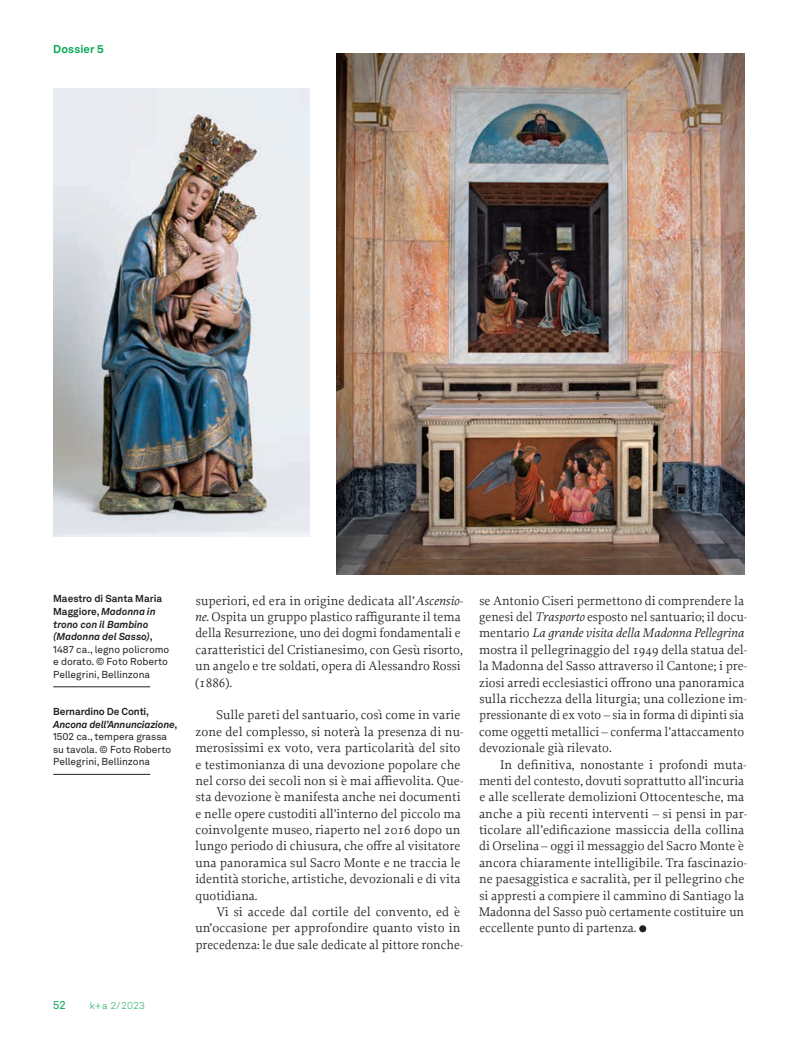
<style>
.page{position:relative;width:798px;height:1046px;background:#fff}
.page>*{position:absolute;margin:0;border:0;box-sizing:border-box;transform-origin:0 0}
.t1{font:13.12px/16.4px "Proforma";color:#231f20}
.t2{font:700 11.25px "Akkurat LL";letter-spacing:.02em;color:#00a54f}
.t3{font:11.25px "Akkurat LL";color:#00a54f}
.t4{font:10px/12.5px "Akkurat LL";color:#231f20}
.t5{font:300 10px "Akkurat LL";color:#00a54f}
.s1{font-weight:700}
.s2{font-weight:700;font-style:italic}
.s3{font-style:italic}
</style>
<div class="page">
<div style="left:639px;top:925px;width:7px;height:7px;background:#231f20;border-radius:50%"></div>
<img style="left:337px;top:53px;width:407px;height:521px">
<img style="left:53px;top:89px;width:256px;height:447px">
<hr style="left:53px;top:686px;width:97px;height:1px;background:#231f20">
<hr style="left:53px;top:774px;width:97px;height:1px;background:#231f20">
<p class="t2" style="left:53px;top:40px;width:52px">Dossier 5</p>
<p class="t4" style="left:53px;top:592px;width:118px"><span class="s1">Maestro di Santa Maria<br>Maggiore,</span> <span class="s2">Madonna in trono con il Bambino (Madonna del Sasso)</span><span class="s1">,<br></span>1487 ca., legno policromo e dorato. © Foto Roberto<br>Pellegrini, Bellinzona</p>
<p class="t4" style="left:53px;top:704px;width:126px"><span class="s1">Bernardino De Conti,<br></span><span class="s2">Ancona dell’Annunciazione</span><span class="s1">,<br></span>1502 ca., tempera grassa su tavola. © Foto Roberto<br>Pellegrini, Bellinzona</p>
<p class="t1" style="left:195px;top:592px;width:269px">superiori, ed era in origine dedicata all’<span class="s3">Ascensio&shy;ne</span>. Ospita un gruppo plastico raffigurante il tema della Resurrezione, uno dei dogmi fondamentali e caratteristici del Cristianesimo, con Gesù risorto, un angelo e tre soldati, opera di Alessandro Rossi (1886).</p>
<p class="t1" style="left:195px;top:706px;width:269px;text-indent:21px">Sulle pareti del santuario, così come in varie zone del complesso, si noterà la presenza di nu&shy;merosissimi ex voto, vera particolarità del sito e testimonianza di una devozione popolare che nel corso dei secoli non si è mai affievolita. Que&shy;sta devozione è manifesta anche nei documenti e nelle opere custoditi all’interno del piccolo ma coinvolgente museo, riaperto nel 2016 dopo un lungo periodo di chiusura, che offre al visitatore una panoramica sul Sacro Monte e ne traccia le identità storiche, artistiche, devozionali e di vita quotidiana.</p>
<p class="t1" style="left:195px;top:903px;width:269px;text-indent:21px">Vi si accede dal cortile del convento, ed è un’occasione per approfondire quanto visto in precedenza: le due sale dedicate al pittore ronche-</p>
<p class="t1" style="left:478px;top:592px;width:270px">se Antonio Ciseri permettono di comprendere la genesi del <span class="s3">Trasporto</span> esposto nel santuario; il docu&shy;mentario <span class="s3">La grande visita della Madonna Pellegrina </span>mostra il pellegrinaggio del 1949 della statua del&shy;la Madonna del Sasso attraverso il Cantone; i pre&shy;ziosi arredi ecclesiastici offrono una panoramica sulla ricchezza della liturgia; una collezione im&shy;pressionante di ex voto – sia in forma di dipinti sia come oggetti metallici – conferma l’attaccamento devozionale già rilevato.</p>
<p class="t1" style="left:479px;top:755px;width:269px;text-indent:21px">In definitiva, nonostante i profondi muta&shy;menti del contesto, dovuti soprattutto all’incuria e alle scellerate demolizioni Ottocentesche, ma anche a più recenti interventi – si pensi in par&shy;ticolare all’edificazione massiccia della collina di Orselina – oggi il messaggio del Sacro Monte è ancora chiaramente intelligibile. Tra fascinazio&shy;ne paesaggistica e sacralità, per il pellegrino che si appresti a compiere il cammino di Santiago la Madonna del Sasso può certamente costituire un eccellente punto di partenza.</p>
<p class="t3" style="left:53px;top:996px;width:14px">52</p>
<p class="t5" style="left:90px;top:998px;width:57px">k+a 2/2023</p>
</div>
